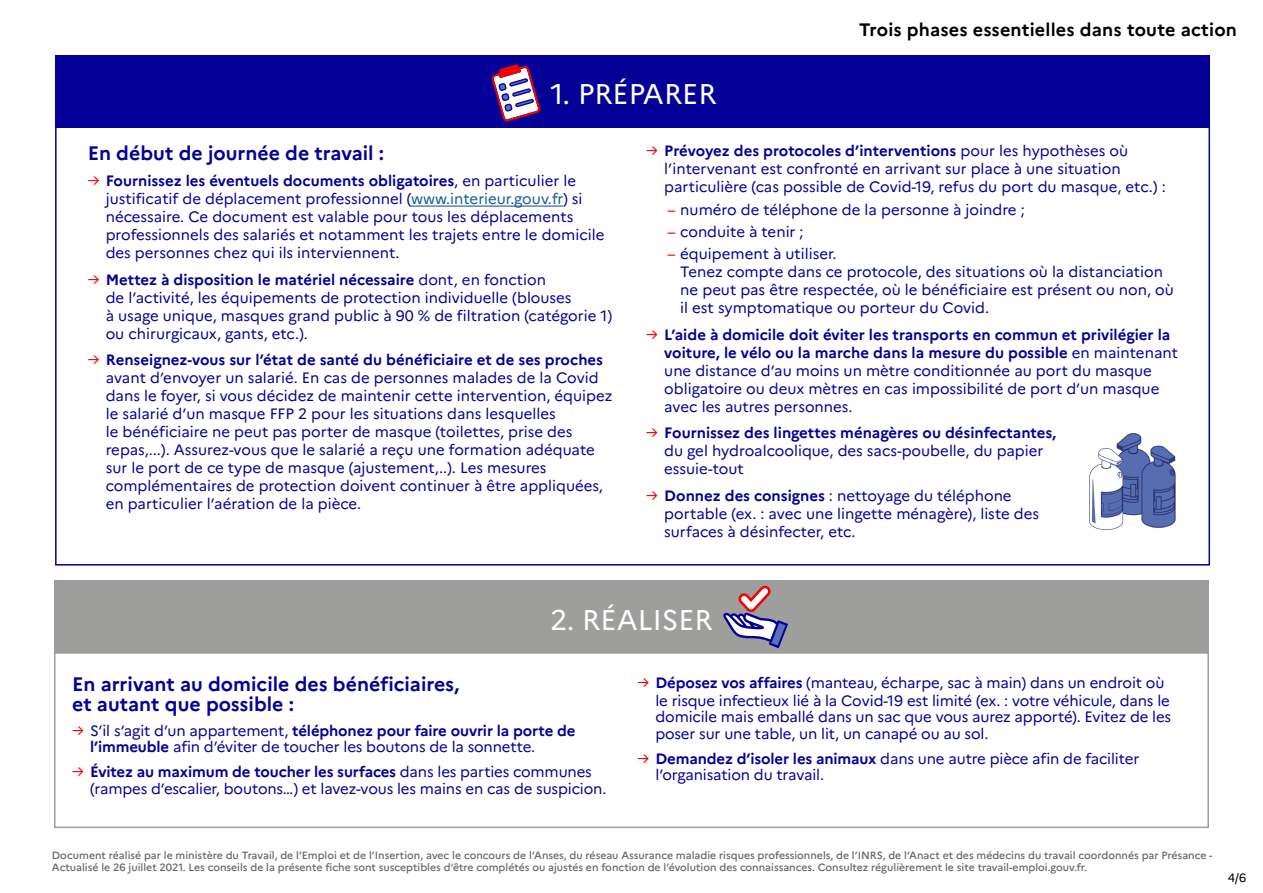
<style>
.page{position:relative;width:1263px;height:893px;background:#fff}
.page>*{position:absolute;margin:0;border:0;box-sizing:border-box;transform-origin:0 0}
.t1{font:28.5px "Marianne";color:#fff}
.t2{font:700 19.5px/19.5px "Marianne";color:#050096}
.t3{font:700 18px "Marianne";letter-spacing:.01em;color:#000}
.t4{font:15px/18px "Marianne";color:#050096}
.t5{font:12px "Marianne";color:#000}
.t6{font:500 10.5px/12.6px "Marianne";color:#656563}
.s1{color:#f70000}
.s2{font-weight:700}
.s3{color:#165b9a}
</style>
<div class="page">
<div style="left:55px;top:55px;width:1155px;height:72px;background:#050096"></div>
<hr style="left:411px;top:206px;width:152px;height:1px;background:#165b9a">
<svg style="left:491px;top:64px;width:50px;height:58px"></svg>
<div style="left:54px;top:580px;width:1155px;height:72px;background:#9e9e9c"></div>
<div style="left:54px;top:652px;width:1155px;height:176px;border:2px solid #9e9e9c"></div>
<svg style="left:723px;top:585px;width:65px;height:63px"></svg>
<img style="left:1089px;top:433px;width:87px;height:97px">
<h1 class="t1" style="left:551px;top:76px;width:167px">1. PRÉPARER</h1>
<p class="t3" style="left:859px;top:18px;width:379px">Trois phases essentielles dans toute action</p>
<h2 class="t2" style="left:88px;top:143px;width:298px">En début de journée de travail :</h2>
<p class="t4" style="left:106px;top:172px;width:500px;text-indent:-18px"><span class="s1">→</span> <span class="s2">Fournissez les éventuels documents obligatoires</span>, en particulier le justificatif de déplacement professionnel (<span class="s3">www.interieur.gouv.fr</span>) si nécessaire. Ce document est valable pour tous les déplacements professionnels des salariés et notamment les trajets entre le domicile des personnes chez qui ils interviennent.</p>
<p class="t4" style="left:106px;top:270px;width:508px;text-indent:-18px"><span class="s1">→</span> <span class="s2">Mettez à disposition le matériel nécessaire</span> dont, en fonction<br>de l’activité, les équipements de protection individuelle (blouses<br>à usage unique, masques grand public à 90 % de filtration (catégorie 1) ou chirurgicaux, gants, etc.).</p>
<p class="t4" style="left:106px;top:351px;width:508px;text-indent:-18px"><span class="s1">→</span> <span class="s2">Renseignez-vous sur l’état de santé du bénéficiaire et de ses proches </span>avant d’envoyer un salarié. En cas de personnes malades de la Covid dans le foyer, si vous décidez de maintenir cette intervention, équipez le salarié d’un masque FFP 2 pour les situations dans lesquelles<br>le bénéficiaire ne peut pas porter de masque (toilettes, prise des repas,...). Assurez-vous que le salarié a reçu une formation adéquate sur le port de ce type de masque (ajustement,..). Les mesures complémentaires de protection doivent continuer à être appliquées, en particulier l’aération de la pièce.</p>
<p class="t4" style="left:664px;top:142px;width:503px;text-indent:-18px"><span class="s1">→</span> <span class="s2">Prévoyez des protocoles d’interventions</span> pour les hypothèses où l’intervenant est confronté en arrivant sur place à une situation particulière (cas possible de Covid-19, refus du port du masque, etc.) :</p>
<p class="t4" style="left:667px;top:200px;width:359px"><span class="s1">–</span> numéro de téléphone de la personne à joindre ;</p>
<p class="t4" style="left:667px;top:222px;width:138px"><span class="s1">–</span> conduite à tenir ;</p>
<p class="t4" style="left:680px;top:245px;width:495px;text-indent:-13px"><span class="s1">–</span> équipement à utiliser.<br>Tenez compte dans ce protocole, des situations où la distanciation ne peut pas être respectée, où le bénéficiaire est présent ou non, où il est symptomatique ou porteur du Covid.</p>
<p class="t4" style="left:664px;top:325px;width:515px;text-indent:-18px"><span class="s1">→</span> <span class="s2">L’aide à domicile doit éviter les transports en commun et privilégier la voiture, le vélo ou la marche dans la mesure du possible</span> en maintenant une distance d’au moins un mètre conditionnée au port du masque obligatoire ou deux mètres en cas impossibilité de port d’un masque avec les autres personnes.</p>
<p class="t4" style="left:664px;top:424px;width:394px;text-indent:-18px"><span class="s1">→</span> <span class="s2">Fournissez des lingettes ménagères ou désinfectantes, </span>du gel hydroalcoolique, des sacs-poubelle, du papier essuie-tout</p>
<p class="t4" style="left:664px;top:486px;width:376px;text-indent:-18px"><span class="s1">→</span> <span class="s2">Donnez des consignes</span> : nettoyage du téléphone portable (ex. : avec une lingette ménagère), liste des surfaces à désinfecter, etc.</p>
<h1 class="t1" style="left:550px;top:602px;width:164px">2. RÉALISER</h1>
<h2 class="t2" style="left:72px;top:674px;width:389px">En arrivant au domicile des bénéficiaires, et autant que possible :</h2>
<p class="t4" style="left:90px;top:722px;width:487px;line-height:16.5px;text-indent:-18px"><span class="s1">→</span> S’il s’agit d’un appartement, <span class="s2">téléphonez pour faire ouvrir la porte de l’immeuble</span> afin d’éviter de toucher les boutons de la sonnette.</p>
<p class="t4" style="left:90px;top:764px;width:518px;line-height:16.5px;text-indent:-18px"><span class="s1">→</span> <span class="s2">Évitez au maximum de toucher les surfaces</span> dans les parties communes (rampes d’escalier, boutons…) et lavez-vous les mains en cas de suspicion.</p>
<p class="t4" style="left:655px;top:673px;width:516px;text-indent:-18px"><span class="s1">→</span> <span class="s2">Déposez vos affaires</span> (manteau, écharpe, sac à main) dans un endroit où le risque infectieux lié à la Covid-19 est limité (ex. : votre véhicule, dans le</p>
<p class="t4" style="left:655px;top:709px;width:517px;line-height:16.5px">domicile mais emballé dans un sac que vous aurez apporté). Evitez de les poser sur une table, un lit, un canapé ou au sol.</p>
<p class="t4" style="left:655px;top:750px;width:485px;line-height:16.5px;text-indent:-18px"><span class="s1">→</span> <span class="s2">Demandez d’isoler les animaux</span> dans une autre pièce afin de faciliter l’organisation du travail.</p>
<p class="t6" style="left:52px;top:848px;width:1162px">Document réalisé par le ministère du Travail, de l’Emploi et de l’Insertion, avec le concours de l’Anses, du réseau Assurance maladie risques professionnels, de l’INRS, de l’Anact et des médecins du travail coordonnés par Présance -<br>Actualisé le 26 juillet 2021. Les conseils de la présente fiche sont susceptibles d’être complétés ou ajustés en fonction de l’évolution des connaissances. Consultez régulièrement le site travail-emploi.gouv.fr.</p>
<p class="t5" style="left:1228px;top:870px;width:20px">4/6</p>
</div>
